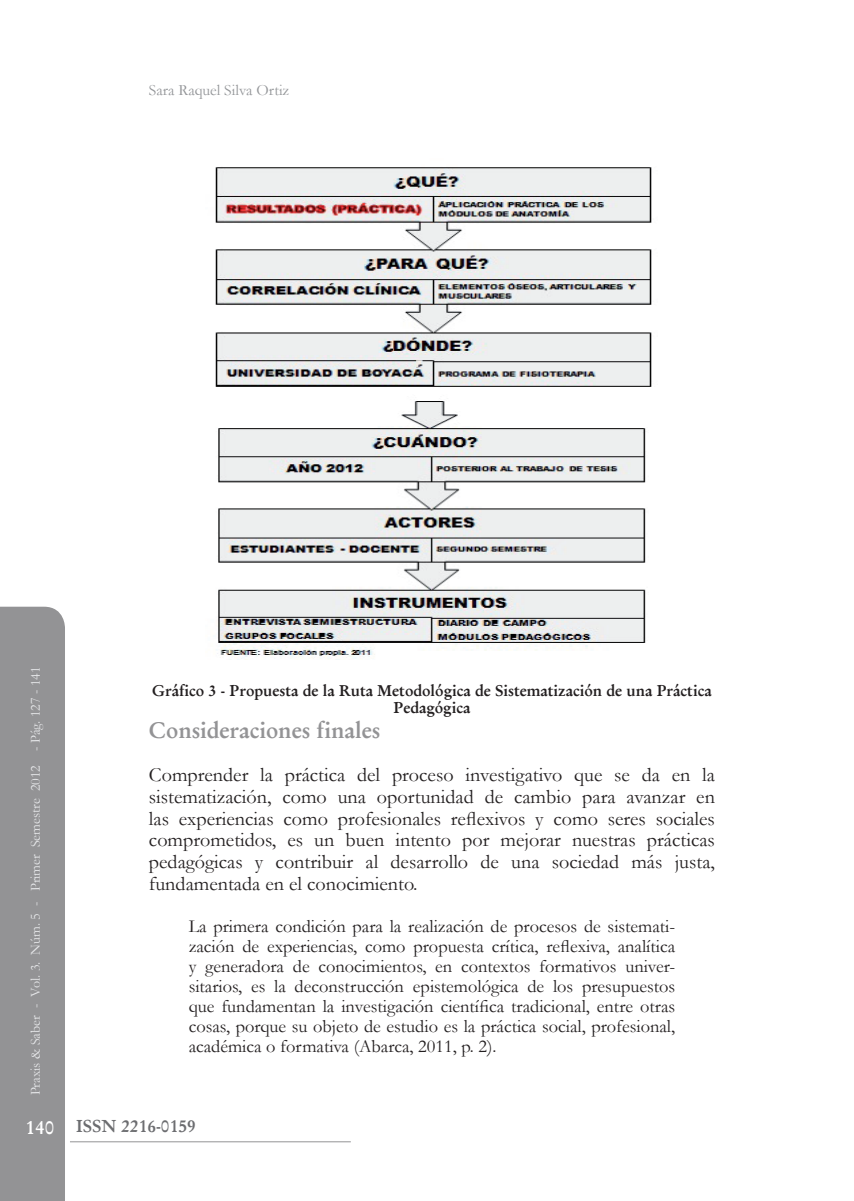
<style>
.page{position:relative;width:854px;height:1201px;background:#fff}
.page>*{position:absolute;margin:0;border:0;box-sizing:border-box;transform-origin:0 0}
.t1{font:700 22.75px "Garamond";color:#939395}
.t2{font:20.12px/21.7px "Garamond";color:#231f20;text-align:justify}
.t3{font:18.38px/20.1px "Garamond";color:#231f20;text-align:justify}
.t4{font:700 17.5px "Garamond";color:#6c6d70}
.t5{font:700 15.75px/17.5px "Garamond";color:#231f20;text-align:center}
.t6{font:15.75px "Garamond";color:#939598}
.t7{font:14px "Garamond";color:#e6e7e9}
.s1{font-size:19.25px;color:#fff}
</style>
<div class="page">
<div style="left:0;top:606px;width:65px;height:594px;background:#939395"></div>
<hr style="left:70px;top:1141px;width:281px;height:1px;background:#939395">
<img style="left:216px;top:401px;width:430px;height:258px">
<img style="left:215px;top:167px;width:437px;height:220px">
<svg style="left:381px;top:341px;width:12px;height:11px"></svg>
<svg style="left:393px;top:178px;width:12px;height:11px"></svg>
<svg style="left:364px;top:260px;width:11px;height:10px"></svg>
<svg style="left:372px;top:438px;width:11px;height:10px"></svg>
<svg style="left:416px;top:360px;width:6px;height:8px"></svg>
<svg style="left:416px;top:431px;width:7px;height:6px"></svg>
<p class="t6" style="left:149px;top:80px;width:142px">Sara Raquel Silva Ortiz</p>
<p class="t7" style="left:26px;top:751px;width:86px;rotate:-90deg">- Pág. 127 - 141</p>
<p class="t7" style="left:26px;top:1095px;width:332px;rotate:-90deg">Praxis &amp; Saber - Vol. 3. Núm. 5 - Primer Semestre 2012</p>
<p class="t5" style="left:152px;top:681px;width:560px">Gráfico 3 - Propuesta de la Ruta Metodológica de Sistematización de una Práctica<br>Pedagógica</p>
<p class="t1" style="left:149px;top:715px;width:233px">Consideraciones finales</p>
<p class="t2" style="left:149px;top:763px;width:567px">Comprender la práctica del proceso investigativo que se da en la sistematización, como una oportunidad de cambio para avanzar en las experiencias como profesionales reflexivos y como seres sociales comprometidos, es un buen intento por mejorar nuestras prácticas pedagógicas y contribuir al desarrollo de una sociedad más justa, fundamentada en el conocimiento.</p>
<p class="t3" style="left:189px;top:915px;width:488px">La primera condición para la realización de procesos de sistemati&shy;zación de experiencias, como propuesta crítica, reflexiva, analítica y generadora de conocimientos, en contextos formativos univer&shy;sitarios, es la deconstrucción epistemológica de los presupuestos que fundamentan la investigación científica tradicional, entre otras cosas, porque su objeto de estudio es la práctica social, profesional, académica o formativa (Abarca, 2011, p. 2).</p>
<p class="t4" style="left:26px;top:1115px;width:172px"><span class="s1">140</span> ISSN 2216-0159</p>
</div>
